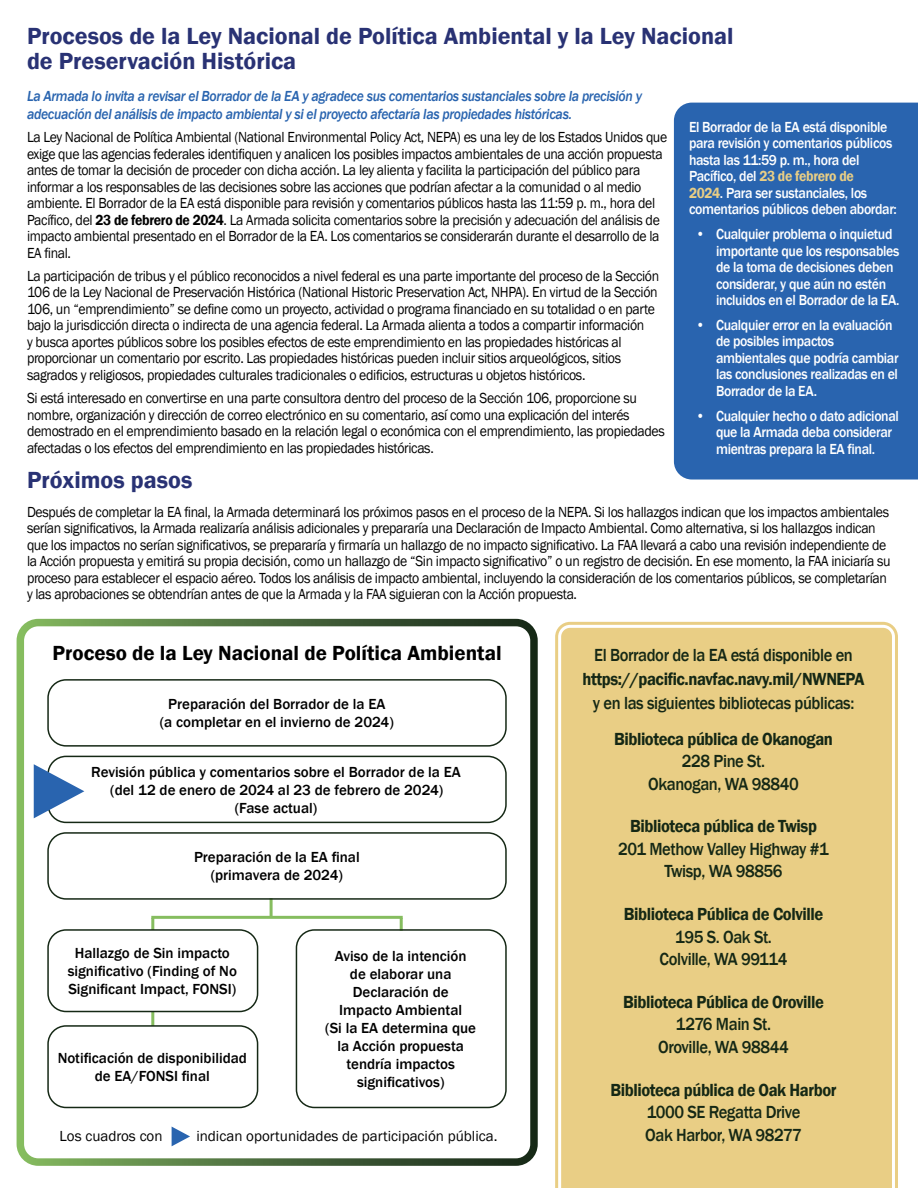
<style>
.page{position:relative;width:918px;height:1188px;background:#fff}
.page>*{position:absolute;margin:0;border:0;box-sizing:border-box;transform-origin:0 0}
.t1{font:600 24px/25.5px "Franklin Gothic";color:#293274}
.t2{font:600 21px "Franklin Gothic";color:#000}
.Normal_Text{font:500 18px/22.5px "Franklin Gothic";letter-spacing:-.025em;color:#152815;text-align:center;scale:.92 1}
.Normal_Text-2{font:600 18px/22.5px "Franklin Gothic";letter-spacing:-.025em;color:#152815;text-align:center;scale:.92 1}
.Normal_Text-3{font:15px/16.5px "Franklin Gothic";letter-spacing:-.025em;color:#000;scale:.92 1}
.Normal_Text-4{font:500 15px/16.5px "Franklin Gothic";letter-spacing:-.025em;color:#fff;scale:.92 1}
.t3{font:500 15px/18px "Franklin Gothic";color:#000;text-align:center}
.Normal_Text-5{font:italic 500 15px/18px "Franklin Gothic";letter-spacing:-.025em;color:#2964af;scale:.92 1}
.Normal_Text-6{font:15px "Franklin Gothic";color:#000}
.s1{font-weight:600}
.s2{font-weight:600;color:#e9ce85}
.s3{font-weight:500}
</style>
<div class="page">
<svg style="left:555px;top:621px;width:343px;height:567px"></svg>
<div style="left:558px;top:625px;width:337px;height:563px;background:#e9ce85"></div>
<div style="left:17px;top:619px;width:521px;height:547px;border:8px solid #fff;border-radius:18px"></div>
<div style="left:47px;top:679px;width:460px;height:68px;border:2px solid #152815;border-radius:18px"></div>
<div style="left:47px;top:756px;width:460px;height:67px;border:2px solid #152815;border-radius:18px"></div>
<hr style="left:270px;top:898px;width:3px;height:20px;background:#86bd5f">
<hr style="left:151px;top:918px;width:3px;height:112px;background:#86bd5f">
<svg style="left:400px;top:919px;width:3px;height:10px"></svg>
<hr style="left:151px;top:916px;width:252px;height:3px;background:#86bd5f">
<div style="left:47px;top:832px;width:460px;height:68px;border:2px solid #152815;border-radius:18px"></div>
<div style="left:296px;top:929px;width:211px;height:179px;border:2px solid #152815;border-radius:18px"></div>
<div style="left:48px;top:930px;width:210px;height:82px;background:#fff;border-radius:18px"></div>
<div style="left:47px;top:929px;width:211px;height:83px;border:2px solid #152815;border-radius:18px"></div>
<div style="left:47px;top:1025px;width:211px;height:83px;border:2px solid #152815;border-radius:18px"></div>
<svg style="left:34px;top:764px;width:50px;height:54px"></svg>
<svg style="left:172px;top:1127px;width:18px;height:19px"></svg>
<div style="left:674px;top:103px;width:244px;height:377px;background:#2964af"></div>
<h1 class="t1" style="left:27px;top:23px;width:708px">Procesos de la Ley Nacional de Política Ambiental y la Ley Nacional de Preservación Histórica</h1>
<p class="Normal_Text-5" style="left:27px;top:87px;width:670px">La Armada lo invita a revisar el Borrador de la EA y agradece sus comentarios sustanciales sobre la precisión y adecuación del análisis de impacto ambiental y si el proyecto afectaría las propiedades históricas.</p>
<p class="Normal_Text-3" style="left:27px;top:129px;width:697px">La Ley Nacional de Política Ambiental (National Environmental Policy Act, NEPA) es una ley de los Estados Unidos que exige que las agencias federales identifiquen y analicen los posibles impactos ambientales de una acción propuesta antes de tomar la decisión de proceder con dicha acción. La ley alienta y facilita la participación del público para informar a los responsables de las decisiones sobre las acciones que podrían afectar a la comunidad o al medio ambiente. El Borrador de la EA está disponible para revisión y comentarios públicos hasta las 11:59 p. m., hora del Pacífico, del <span class="s1">23 de febrero de 2024</span>. La Armada solicita comentarios sobre la precisión y adecuación del análisis de impacto ambiental presentado en el Borrador de la EA. Los comentarios se considerarán durante el desarrollo de la EA final.</p>
<p class="Normal_Text-3" style="left:27px;top:268px;width:689px">La participación de tribus y el público reconocidos a nivel federal es una parte importante del proceso de la Sección 106 de la Ley Nacional de Preservación Histórica (National Historic Preservation Act, NHPA). En virtud de la Sección 106, un “emprendimiento” se define como un proyecto, actividad o programa financiado en su totalidad o en parte bajo la jurisdicción directa o indirecta de una agencia federal. La Armada alienta a todos a compartir información<br>y busca aportes públicos sobre los posibles efectos de este emprendimiento en las propiedades históricas al proporcionar un comentario por escrito. Las propiedades históricas pueden incluir sitios arqueológicos, sitios sagrados y religiosos, propiedades culturales tradicionales o edificios, estructuras u objetos históricos.</p>
<p class="Normal_Text-3" style="left:27px;top:390px;width:695px">Si está interesado en convertirse en una parte consultora dentro del proceso de la Sección 106, proporcione su nombre, organización y dirección de correo electrónico en su comentario, así como una explicación del interés demostrado en el emprendimiento basado en la relación legal o económica con el emprendimiento, las propiedades afectadas o los efectos del emprendimiento en las propiedades históricas.</p>
<h1 class="t1" style="left:27px;top:468px;width:167px">Próximos pasos</h1>
<p class="Normal_Text-3" style="left:27px;top:504px;width:940px">Después de completar la EA final, la Armada determinará los próximos pasos en el proceso de la NEPA. Si los hallazgos indican que los impactos ambientales serían significativos, la Armada realizaría análisis adicionales y prepararía una Declaración de Impacto Ambiental. Como alternativa, si los hallazgos indican que los impactos no serían significativos, se prepararía y firmaría un hallazgo de no impacto significativo. La FAA llevará a cabo una revisión independiente de la Acción propuesta y emitirá su propia decisión, como un hallazgo de “Sin impacto significativo” o un registro de decisión. En ese momento, la FAA iniciaría su proceso para establecer el espacio aéreo. Todos los análisis de impacto ambiental, incluyendo la consideración de los comentarios públicos, se completarían y las aprobaciones se obtendrían antes de que la Armada y la FAA siguieran con la Acción propuesta.</p>
<p class="Normal_Text-4" style="left:689px;top:119px;width:228px">El Borrador de la EA está disponible para revisión y comentarios públicos hasta las 11:59 p. m., hora del Pacífico, del <span class="s2">23 de febrero de<br>2024</span>. Para ser sustanciales, los comentarios públicos deben abordar:</p>
<p class="Normal_Text-4" style="left:716px;top:226px;width:201px;text-indent:-20px">• Cualquier problema o inquietud importante que los responsables de la toma de decisiones deben considerar, y que aún no estén incluidos en el Borrador de la EA.</p>
<p class="Normal_Text-4" style="left:716px;top:317px;width:200px;text-indent:-20px">• Cualquier error en la evaluación de posibles impactos ambientales que podría cambiar las conclusiones realizadas en el<br>Borrador de la EA.</p>
<p class="Normal_Text-4" style="left:716px;top:408px;width:200px;text-indent:-20px">• Cualquier hecho o dato adicional que la Armada deba considerar mientras prepara la EA final.</p>
<p class="t2" style="left:53px;top:640px;width:451px">Proceso de la Ley Nacional de Política Ambiental</p>
<p class="t3" style="left:160px;top:695px;width:235px">Preparación del Borrador de la EA<br>(a completar en el invierno de 2024)</p>
<p class="t3" style="left:91px;top:763px;width:371px">Revisión pública y comentarios sobre el Borrador de la EA (del 12 de enero de 2024 al 23 de febrero de 2024) (Fase actual)</p>
<p class="t3" style="left:194px;top:848px;width:167px">Preparación de la EA final (primavera de 2024)</p>
<p class="t3" style="left:68px;top:944px;width:171px">Hallazgo de Sin impacto significativo (Finding of No<br>Significant Impact, FONSI)</p>
<p class="t3" style="left:58px;top:1049px;width:191px">Notificación de disponibilidad de EA/FONSI final</p>
<p class="t3" style="left:325px;top:947px;width:152px">Aviso de la intención de elaborar una<br>Declaración de<br>Impacto Ambiental<br>(Si la EA determina que la Acción propuesta tendría impactos significativos)</p>
<p class="Normal_Text-6" style="left:60px;top:1126px;width:105px">Los cuadros con</p>
<p class="Normal_Text-6" style="left:196px;top:1126px;width:303px">indican oportunidades de participación pública.</p>
<p class="Normal_Text" style="left:582px;top:643px;width:308px;line-height:24px">El Borrador de la EA está disponible en <span class="s1">https://pacific.navfac.navy.mil/NWNEPA </span>y en las siguientes bibliotecas públicas:</p>
<p class="Normal_Text-2" style="left:614px;top:728px;width:239px">Biblioteca pública de Okanogan<br><span class="s3">228 Pine St.<br>Okanogan, WA 98840</span></p>
<p class="Normal_Text" style="left:618px;top:815px;width:230px"><span class="s1">Biblioteca pública de Twisp<br></span>201 Methow Valley Highway #1<br>Twisp, WA 98856</p>
<p class="Normal_Text-2" style="left:624px;top:903px;width:218px">Biblioteca Pública de Colville<br><span class="s3">195 S. Oak St.<br>Colville, WA 99114</span></p>
<p class="Normal_Text-2" style="left:623px;top:991px;width:220px">Biblioteca Pública de Oroville<br><span class="s3">1276 Main St.<br>Oroville, WA 98844</span></p>
<p class="Normal_Text" style="left:610px;top:1079px;width:247px"><span class="s1">Biblioteca pública de Oak Harbor<br></span>1000 SE Regatta Drive<br>Oak Harbor, WA 98277</p>
</div>
